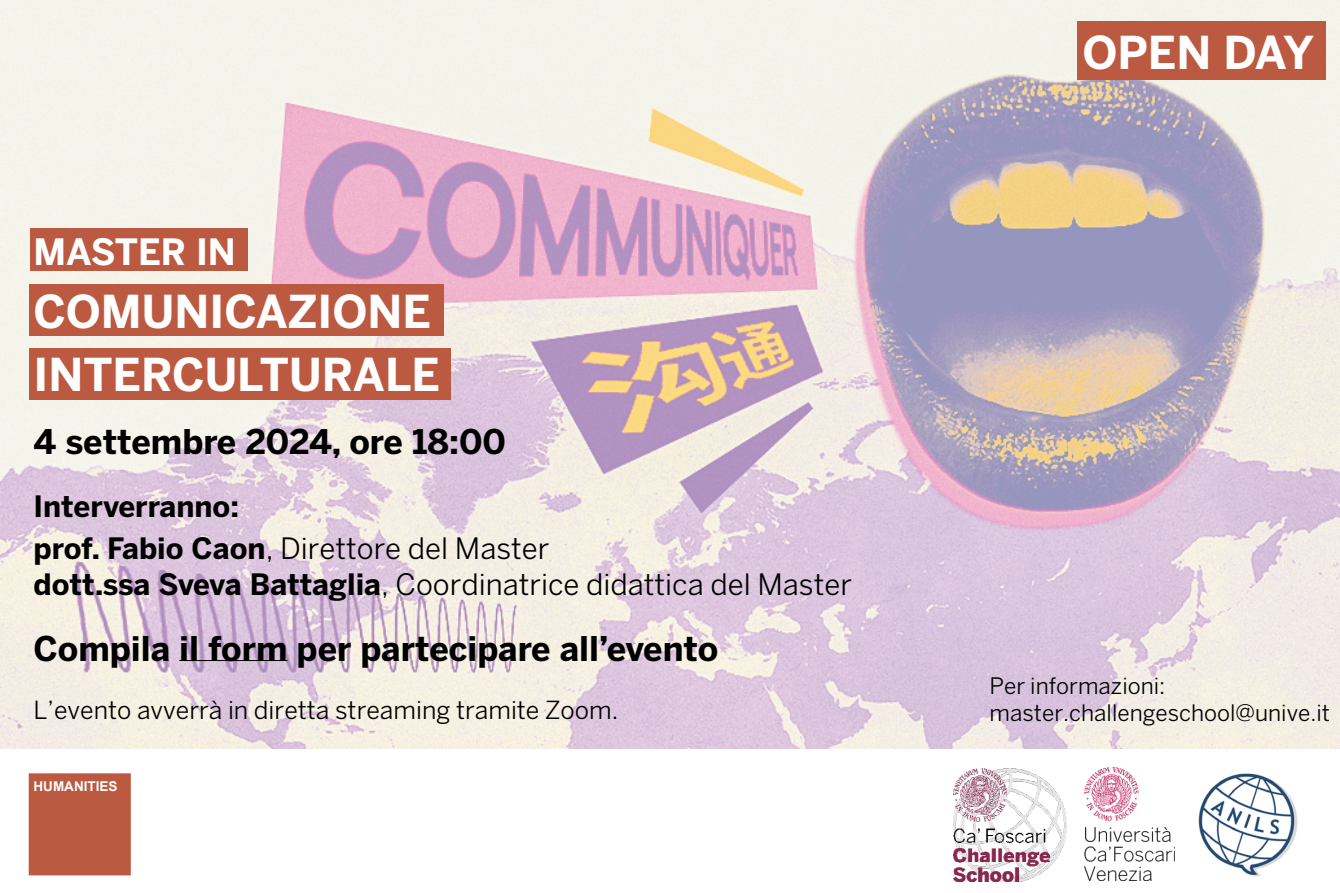
<style>
.page{position:relative;width:1340px;height:893px;background:#fff}
.page>*{position:absolute;margin:0;border:0;box-sizing:border-box;transform-origin:0 0}
.t1{font:700 45px/63px "Benton Sans";color:#fff}
.t2{font:700 36px "Benton Sans";color:#fff}
.t3{font:700 33.75px "Benton Sans";color:#000}
.t4{font:29.25px "Benton Sans";color:#000}
.t5{font:700 29.25px/42.8px "Benton Sans";color:#000}
.t6{font:24.75px "Benton Sans";color:#000}
.t7{font:22.5px/27px "Benton Sans";color:#000}
.t8{font:700 13.5px "Arial";color:#fff}
.s1{font-weight:400}
.s2{font-weight:700}
</style>
<div class="page">
<img style="left:0;top:0;width:1339px;height:748px">
<img style="left:954px;top:768px;width:112px;height:114px">
<div style="left:1077px;top:22px;width:249px;height:58px;background:#bc5941"></div>
<div style="left:30px;top:348px;width:421px;height:51px;background:#bc5941"></div>
<div style="left:30px;top:229px;width:218px;height:42px;background:#bc5941"></div>
<img style="left:1084px;top:767px;width:90px;height:113px">
<div style="left:29px;top:773px;width:102px;height:102px;background:#bc5941;border:2px solid #bc5941"></div>
<div style="left:30px;top:284px;width:414px;height:51px;background:#bc5941"></div>
<hr style="left:179px;top:660px;width:108px;height:1px;background:#000">
<img style="left:1198px;top:773px;width:100px;height:103px">
<p class="t2" style="left:33px;top:225px;width:204px">MASTER IN</p>
<h1 class="t1" style="left:33px;top:278px;width:408px">COMUNICAZIONE<br>INTERCULTURALE</h1>
<p class="t3" style="left:33px;top:416px;width:474px">4 settembre 2024, ore 18:00</p>
<p class="t5" style="left:33px;top:483px;width:517px">Interverranno:<br>prof. Fabio Caon<span class="s1">, Direttore del Master</span></p>
<p class="t4" style="left:33px;top:567px;width:820px"><span class="s2">dott.ssa Sveva Battaglia</span>, Coordinatrice didattica del Master</p>
<p class="t3" style="left:33px;top:623px;width:686px">Compila il form per partecipare all’evento</p>
<p class="t6" style="left:33px;top:695px;width:586px">L’evento avverrà in diretta streaming tramite Zoom.</p>
<p class="t8" style="left:33px;top:777px;width:85px">HUMANITIES</p>
<h1 class="t1" style="left:1082px;top:19px;width:233px">OPEN DAY</h1>
<p class="t7" style="left:989px;top:672px;width:342px">Per informazioni: master.challengeschool@unive.it</p>
</div>
